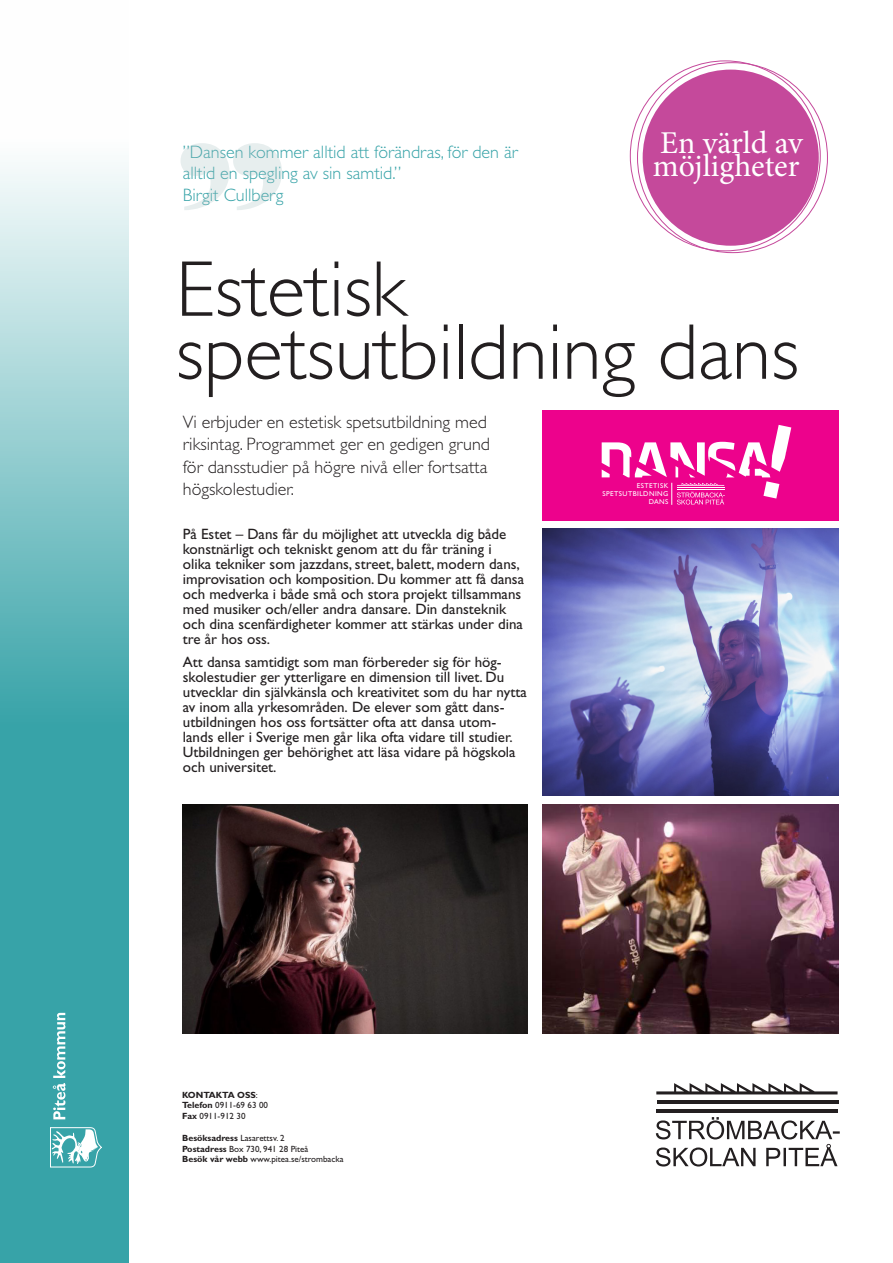
<style>
.page{position:relative;width:893px;height:1263px;background:#fff}
.page>*{position:absolute;margin:0;border:0;box-sizing:border-box;transform-origin:0 0}
.t1{font:500 352.95px "Big Caslon";color:#9fbbbc;scale:1.05 1}
.t2{font:300 79.5px "Gill Sans Std";color:#231f20}
.t3{font:31.8px "Minion Pro";color:#fff}
.t4{font:300 18px/22.5px "Gill Sans Std";color:#231f20}
.t5{font:300 18px/21.6px "Gill Sans Std";color:#37a3a8}
.t6{font:15px/15px "Gill Sans Std";color:#231f20}
.t7{font:9px "Gill Sans Std";color:#231f20}
.t8{font:700 9px "Gill Sans Std";color:#231f20}
.t9{font:7.05px/8.2px "Gill Sans Std";letter-spacing:.06em;color:#fff;text-align:right}
.s1{font-weight:400}
.s2{font-weight:700}
</style>
<div class="page">
<svg style="left:656px;top:1117px;width:184px;height:49px"></svg>
<hr style="left:657px;top:1109px;width:181px;height:3px;background:#231f20">
<hr style="left:657px;top:1100px;width:181px;height:3px;background:#231f20">
<svg style="left:656px;top:1083px;width:181px;height:11px"></svg>
<svg style="left:0;top:165px;width:129px;height:1098px;background:#68b9bd"></svg>
<svg style="left:53px;top:1013px;width:12px;height:106px"></svg>
<svg style="left:50px;top:1127px;width:52px;height:40px"></svg>
<img style="left:543px;top:528px;width:296px;height:267px">
<img style="left:543px;top:805px;width:296px;height:228px">
<img style="left:182px;top:805px;width:345px;height:228px">
<div style="left:543px;top:410px;width:296px;height:111px;background:#ed028c"></div>
<svg style="left:602px;top:425px;width:189px;height:80px"></svg>
<div style="left:638px;top:65px;width:185px;height:185px;background:#c5499b;border-radius:50%"></div>
<div style="left:634px;top:61px;width:194px;height:194px;border:9px solid #fff;border-radius:50%"></div>
<h1 class="t1" style="left:177px;top:-16px;width:96px">”</h1>
<p class="t5" style="left:183px;top:141px;width:336px">”Dansen kommer alltid att förändras, för den är alltid en spegling av sin samtid.”</p>
<p class="t5" style="left:183px;top:184px;width:102px">Birgit Cullberg</p>
<p class="t3" style="left:660px;top:122px;width:144px">En värld av</p>
<p class="t3" style="left:653px;top:144px;width:148px">möjligheter</p>
<p class="t2" style="left:176px;top:244px;width:232px">Estetisk</p>
<p class="t2" style="left:176px;top:307px;width:625px">spetsutbildning dans</p>
<p class="t4" style="left:183px;top:411px;width:309px">Vi erbjuder en estetisk spetsutbildning med riksintag. Programmet ger en gedigen grund för dansstudier på högre nivå eller fortsatta högskolestudier.</p>
<p class="t6" style="left:183px;top:526px;width:343px">På Estet – Dans får du möjlighet att utveckla dig både konstnärligt och tekniskt genom att du får träning i<br>olika tekniker som jazzdans, street, balett, modern dans, improvisation och komposition. Du kommer att få dansa och medverka i både små och stora projekt tillsammans med musiker och/eller andra dansare. Din dansteknik och dina scenfärdigheter kommer att stärkas under dina tre år hos oss.</p>
<p class="t6" style="left:183px;top:655px;width:345px">Att dansa samtidigt som man förbereder sig för hög&shy;skolestudier ger ytterligare en dimension till livet. Du utvecklar din självkänsla och kreativitet som du har nytta av inom alla yrkesområden. De elever som gått dans&shy;utbildningen hos oss fortsätter ofta att dansa utom&shy;lands eller i Sverige men går lika ofta vidare till studier.<br>Utbildningen ger behörighet att läsa vidare på högskola och universitet.</p>
<p class="t9" style="left:637px;top:481px;width:33px">ESTETISK</p>
<p class="t9" style="left:603px;top:489px;width:67px">SPETSUTBILDNING<br>DANS</p>
<p class="t8" style="left:182px;top:1089px;width:77px">KONTAKTA OSS<span class="s1">:</span></p>
<p class="t7" style="left:182px;top:1100px;width:87px"><span class="s2">Telefon</span> 0911-69 63 00</p>
<p class="t7" style="left:182px;top:1111px;width:65px"><span class="s2">Fax</span> 0911-912 30</p>
<p class="t8" style="left:182px;top:1132px;width:104px">Besöksadress <span class="s1">Lasarettsv. 2</span></p>
<p class="t7" style="left:182px;top:1143px;width:128px"><span class="s2">Postadress</span> Box 730, 941 28 Piteå</p>
<p class="t7" style="left:182px;top:1154px;width:163px"><span class="s2">Besök vår webb</span> www.pitea.se/strombacka</p>
</div>
